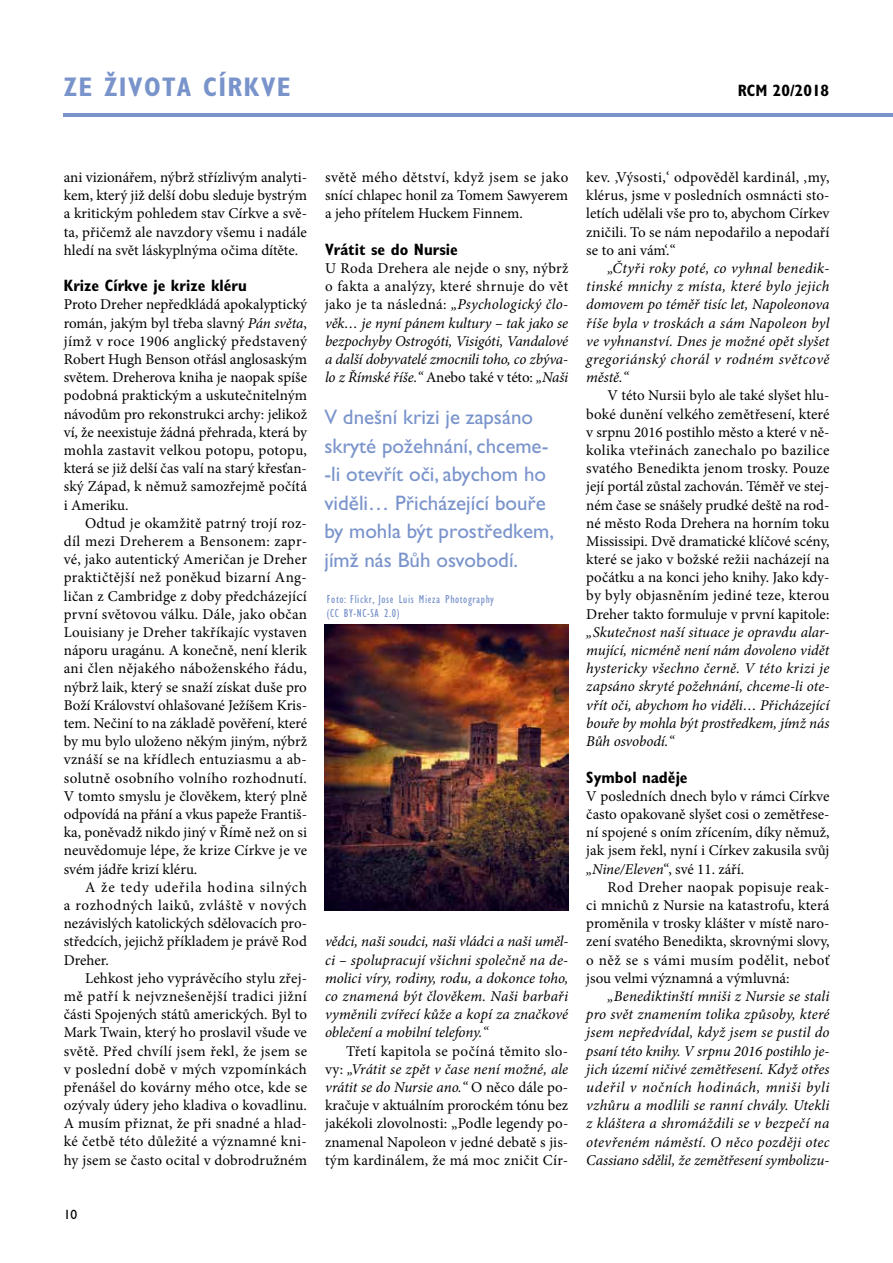
<style>
.page{position:relative;width:893px;height:1263px;background:#fff}
.page>*{position:absolute;margin:0;border:0;box-sizing:border-box;transform-origin:0 0}
.t1{font:700 condensed 27px "Gill Sans Std";letter-spacing:.05em;color:#7993cb}
.t2{font:21px/28.5px "Gill Sans Std";color:#7993cb}
.t3{font:700 condensed 16.5px "Gill Sans Std";color:#000}
.t4{font:15px/18.1px "Minion Pro";letter-spacing:.005em;color:#000;text-align:justify}
.t5{font:italic 15px/18.1px "Minion Pro";letter-spacing:-.005em;color:#000;text-align:justify}
.t6{font:13.5px "Gill Sans Std";color:#000}
.t7{font:condensed 12px/13.5px "Gill Sans Std";letter-spacing:.05em;color:#7993cb}
.s1{font-style:italic}
.s2{font-style:normal}
</style>
<div class="page">
<hr style="left:64px;top:113px;width:829px;height:4px;background:#7993cb">
<img style="left:324px;top:625px;width:244px;height:285px">
<h1 class="t1" style="left:64px;top:71px;width:228px">ZE ŽIVOTA CÍRKVE</h1>
<p class="t3" style="left:738px;top:81px;width:93px">RCM 20/2018</p>
<p class="t4" style="left:64px;top:168px;width:245px">ani vizionářem, nýbrž střízlivým analyti&shy;kem, který již delší dobu sleduje bystrým a kritickým pohledem stav Církve a svě&shy;ta, přičemž ale navzdory všemu i nadále hledí na svět láskyplnýma očima dítěte.</p>
<p class="t3" style="left:64px;top:276px;width:185px">Krize Církve je krize kléru</p>
<p class="t4" style="left:64px;top:296px;width:245px">Proto Dreher nepředkládá apokalyptický román, jakým byl třeba slavný <span class="s1">Pán světa</span>, jímž v roce 1906 anglický představený Robert Hugh Benson otřásl anglosaským světem. Dreherova kniha je naopak spíše podobná praktickým a uskutečnitelným návodům pro rekonstrukci archy: jelikož ví, že neexistuje žádná přehrada, která by mohla zastavit velkou potopu, potopu, která se již delší čas valí na starý křesťan&shy;ský Západ, k němuž samozřejmě počítá i Ameriku.</p>
<p class="t4" style="left:64px;top:514px;width:245px;text-indent:21px">Odtud je okamžitě patrný trojí roz&shy;díl mezi Dreherem a Bensonem: zapr&shy;vé, jako autentický Američan je Dreher praktičtější než poněkud bizarní Ang&shy;ličan z Cambridge z doby předcházející první světovou válku. Dále, jako občan Louisiany je Dreher takříkajíc vystaven náporu uragánu. A konečně, není klerik ani člen nějakého náboženského řádu, nýbrž laik, který se snaží získat duše pro Boží Království ohlašované Ježíšem Kris&shy;tem. Nečiní to na základě pověření, které by mu bylo uloženo někým jiným, nýbrž vznáší se na křídlech entuziasmu a ab&shy;solutně osobního volního rozhodnutí.<br>V tomto smyslu je člověkem, který plně odpovídá na přání a vkus papeže Františ&shy;ka, poněvadž nikdo jiný v Římě než on si neuvědomuje lépe, že krize Církve je ve svém jádře krizí kléru.</p>
<p class="t4" style="left:64px;top:878px;width:245px;text-indent:21px">A že tedy udeřila hodina silných a rozhodných laiků, zvláště v nových nezávislých katolických sdělovacích pro&shy;středcích, jejichž příkladem je právě Rod Dreher.</p>
<p class="t4" style="left:64px;top:969px;width:245px;text-indent:21px">Lehkost jeho vyprávěcího stylu zřej&shy;mě patří k nejvznešenější tradici jižní části Spojených států amerických. Byl to Mark Twain, který ho proslavil všude ve světě. Před chvílí jsem řekl, že jsem se v poslední době v mých vzpomínkách přenášel do kovárny mého otce, kde se ozývaly údery jeho kladiva o kovadlinu.<br>A musím přiznat, že při snadné a hlad&shy;ké četbě této důležité a významné kni&shy;hy jsem se často ocital v dobrodružném</p>
<p class="t6" style="left:64px;top:1207px;width:15px">10</p>
<p class="t4" style="left:325px;top:168px;width:245px">světě mého dětství, když jsem se jako snící chlapec honil za Tomem Sawyerem a jeho přítelem Huckem Finnem.</p>
<p class="t3" style="left:325px;top:239px;width:134px">Vrátit se do Nursie</p>
<p class="t5" style="left:325px;top:259px;width:245px"><span class="s2">U Roda Drehera ale nejde o sny, nýbrž o fakta a analýzy, které shrnuje do vět jako je ta následná:</span> „Psychologický člo&shy;věk… je nyní pánem kultury – tak jako se bezpochyby Ostrogóti, Visigóti, Vandalové a další dobyvatelé zmocnili toho, co zbýva&shy;lo z Římské říše.“ <span class="s2">Anebo také v této:</span> „Naši</p>
<h2 class="t2" style="left:324px;top:403px;width:231px">V dnešní krizi je zapsáno skryté požehnání, chceme-‑li otevřít oči, abychom ho viděli… Přicházející bouře by mohla být prostředkem, jímž nás Bůh osvobodí.</h2>
<p class="t7" style="left:327px;top:593px;width:169px">Foto: Flickr, Jose Luis Mieza Photography (CC BY-NC-SA 2.0)</p>
<p class="t5" style="left:325px;top:932px;width:245px">vědci, naši soudci, naši vládci a naši uměl&shy;ci – spolupracují všichni společně na de&shy;molici víry, rodiny, rodu, a dokonce toho, co znamená být člověkem. Naši barbaři vyměnili zvířecí kůže a kopí za značkové oblečení a mobilní telefony.“</p>
<p class="t4" style="left:325px;top:1042px;width:245px;text-indent:21px">Třetí kapitola se počíná těmito slo&shy;vy: <span class="s1">„Vrátit se zpět v čase není možné, ale vrátit se do Nursie ano.“</span> O něco dále po&shy;kračuje v aktuálním prorockém tónu bez jakékoli zlovolnosti: „Podle legendy po&shy;znamenal Napoleon v jedné debatě s jis&shy;tým kardinálem, že má moc zničit Cír-</p>
<p class="t4" style="left:586px;top:168px;width:245px">kev. ‚Výsosti,‘ odpověděl kardinál, ‚my, klérus, jsme v posledních osmnácti sto&shy;letích udělali vše pro to, abychom Církev zničili. To se nám nepodařilo a nepodaří se to ani vám‘.“</p>
<p class="t5" style="left:586px;top:259px;width:245px;text-indent:21px">„Čtyři roky poté, co vyhnal benedik&shy;tinské mnichy z místa, které bylo jejich domovem po téměř tisíc let, Napoleonova říše byla v troskách a sám Napoleon byl ve vyhnanství. Dnes je možné opět slyšet gregoriánský chorál v rodném světcově městě.“</p>
<p class="t4" style="left:586px;top:386px;width:245px;text-indent:21px">V této Nursii bylo ale také slyšet hlu&shy;boké dunění velkého zemětřesení, které v srpnu 2016 postihlo město a které v ně&shy;kolika vteřinách zanechalo po bazilice svatého Benedikta jenom trosky. Pouze její portál zůstal zachován. Téměř ve stej&shy;ném čase se snášely prudké deště na rod&shy;né město Roda Drehera na horním toku Mississipi. Dvě dramatické klíčové scény, které se jako v božské režii nacházejí na počátku a na konci jeho knihy. Jako kdy&shy;by byly objasněním jediné teze, kterou Dreher takto formuluje v první kapitole:</p>
<p class="t5" style="left:586px;top:623px;width:245px">„Skutečnost naší situace je opravdu alar&shy;mující, nicméně není nám dovoleno vidět hystericky všechno černě. V této krizi je zapsáno skryté požehnání, chceme-li ote&shy;vřít oči, abychom ho viděli… Přicházející bouře by mohla být prostředkem, jímž nás Bůh osvobodí.“</p>
<p class="t3" style="left:586px;top:767px;width:103px">Symbol naděje</p>
<p class="t4" style="left:586px;top:787px;width:245px">V posledních dnech bylo v rámci Církve často opakovaně slyšet cosi o zemětřese&shy;ní spojené s oním zřícením, díky němuž, jak jsem řekl, nyní i Církev zakusila svůj <span class="s1">„Nine/Eleven“</span>, své 11. září.</p>
<p class="t4" style="left:586px;top:878px;width:245px;text-indent:21px">Rod Dreher naopak popisuje reak&shy;ci mnichů z Nursie na katastrofu, která proměnila v trosky klášter v místě naro&shy;zení svatého Benedikta, skrovnými slovy, o něž se s vámi musím podělit, neboť jsou velmi významná a výmluvná:</p>
<p class="t5" style="left:586px;top:987px;width:245px;text-indent:21px">„Benediktinští mniši z Nursie se stali pro svět znamením tolika způsoby, které jsem nepředvídal, když jsem se pustil do psaní této knihy. V srpnu 2016 postihlo je&shy;jich území ničivé zemětřesení. Když otřes udeřil v nočních hodinách, mniši byli vzhůru a modlili se ranní chvály. Utekli z kláštera a shromáždili se v bezpečí na otevřeném náměstí. O něco později otec Cassiano sdělil, že zemětřesení symbolizu-</p>
</div>
